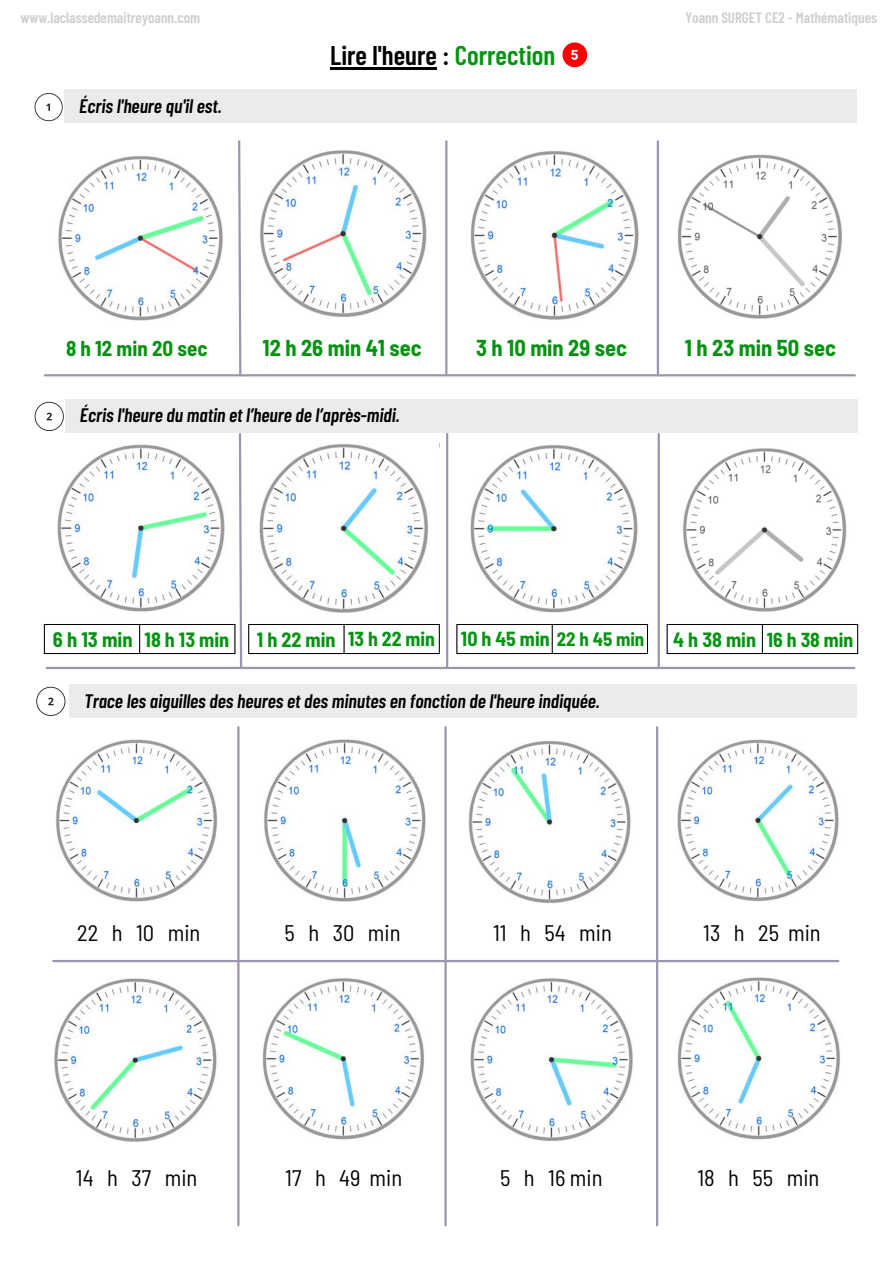
<style>
.page{position:relative;width:893px;height:1264px;background:#fff}
.page>*{position:absolute;margin:0;border:0;box-sizing:border-box;transform-origin:0 0}
.t1{font:600 27px "Barlow Condensed";color:#000}
.t2{font:semi-condensed 22.5px "Barlow";color:#000}
.t3{font:700 semi-condensed 22.5px "Barlow";color:#00940f}
.t4{font:700 semi-condensed 21px "Barlow";color:#00940f}
.t5{font:700 semi-condensed 20.55px "Barlow";color:#00940f}
.t6{font:700 semi-condensed 20.1px "Barlow";color:#00940f}
.t7{font:700 semi-condensed 19.95px "Barlow";color:#00940f}
.t8{font:700 semi-condensed 19.8px "Barlow";color:#00940f}
.t9{font:italic 600 19.5px "Barlow Condensed";color:#000}
.t10{font:600 15px "Barlow Condensed";color:#cfcece}
.s1{color:#00940f}
.s2{font-size:18.9px}
</style>
<div class="page">
<svg style="left:35px;top:93px;width:28px;height:28px"></svg>
<div style="left:65px;top:89px;width:791px;height:33px;background:#ebebeb"></div>
<div style="left:70px;top:685px;width:786px;height:33px;background:#ebebeb"></div>
<svg style="left:36px;top:686px;width:29px;height:30px"></svg>
<hr style="left:45px;top:374px;width:809px;height:2px;background:#9d95ad">
<svg style="left:237px;top:140px;width:5px;height:237px"></svg>
<hr style="left:445px;top:141px;width:2px;height:233px;background:#9d95ad">
<hr style="left:656px;top:141px;width:3px;height:234px;background:#9d95ad">
<hr style="left:53px;top:959px;width:785px;height:3px;background:#9d95ad">
<hr style="left:237px;top:727px;width:2px;height:498px;background:#9d95ad">
<hr style="left:444px;top:727px;width:2px;height:498px;background:#9d95ad">
<hr style="left:656px;top:727px;width:2px;height:498px;background:#9d95ad">
<div style="left:65px;top:399px;width:793px;height:33px;background:#ebebeb"></div>
<hr style="left:47px;top:667px;width:807px;height:2px;background:#9d95ad">
<hr style="left:446px;top:434px;width:2px;height:233px;background:#9d95ad">
<hr style="left:657px;top:434px;width:2px;height:234px;background:#9d95ad">
<svg style="left:35px;top:402px;width:29px;height:29px"></svg>
<svg style="left:44px;top:625px;width:1px;height:28px"></svg>
<svg style="left:139px;top:625px;width:1px;height:28px"></svg>
<hr style="left:44px;top:624px;width:191px;height:1px;background:#000">
<hr style="left:44px;top:653px;width:191px;height:1px;background:#000">
<svg style="left:234px;top:432px;width:15px;height:238px"></svg>
<svg style="left:343px;top:625px;width:1px;height:28px"></svg>
<svg style="left:439px;top:625px;width:1px;height:28px"></svg>
<hr style="left:248px;top:624px;width:192px;height:1px;background:#000">
<hr style="left:248px;top:653px;width:192px;height:1px;background:#000">
<svg style="left:456px;top:625px;width:1px;height:28px"></svg>
<svg style="left:551px;top:625px;width:1px;height:28px"></svg>
<svg style="left:647px;top:625px;width:1px;height:28px"></svg>
<hr style="left:456px;top:624px;width:192px;height:1px;background:#000">
<hr style="left:456px;top:653px;width:192px;height:1px;background:#000">
<svg style="left:666px;top:625px;width:1px;height:28px"></svg>
<svg style="left:761px;top:625px;width:1px;height:28px"></svg>
<svg style="left:857px;top:625px;width:1px;height:28px"></svg>
<hr style="left:666px;top:624px;width:192px;height:1px;background:#000">
<hr style="left:666px;top:653px;width:192px;height:1px;background:#000">
<div style="left:562px;top:42px;width:25px;height:25px;background:#f00;border-radius:50%"></div>
<svg style="left:571px;top:50px;width:7px;height:10px"></svg>
<img style="left:58px;top:156px;width:165px;height:165px">
<img style="left:260px;top:150px;width:167px;height:167px">
<img style="left:470px;top:150px;width:169px;height:170px">
<img style="left:677px;top:154px;width:165px;height:165px">
<img style="left:57px;top:445px;width:168px;height:167px">
<img style="left:259px;top:444px;width:170px;height:169px">
<img style="left:470px;top:445px;width:168px;height:168px">
<img style="left:683px;top:448px;width:164px;height:164px">
<img style="left:55px;top:739px;width:163px;height:162px">
<img style="left:264px;top:739px;width:162px;height:163px">
<img style="left:468px;top:741px;width:163px;height:162px">
<img style="left:677px;top:739px;width:162px;height:162px">
<img style="left:677px;top:977px;width:163px;height:163px">
<img style="left:470px;top:978px;width:163px;height:163px">
<img style="left:262px;top:978px;width:162px;height:162px">
<hr style="left:330px;top:68px;width:107px;height:2px;background:#000">
<img style="left:54px;top:978px;width:163px;height:164px">
<p class="t10" style="left:21px;top:8px;width:181px">www.laclassedemaitreyoann.com</p>
<p class="t10" style="left:685px;top:8px;width:193px">Yoann SURGET CE2 - Mathématiques</p>
<p class="t9" style="left:79px;top:93px;width:144px">Écris l'heure qu'il est.</p>
<p class="t1" style="left:330px;top:38px;width:227px">Lire l'heure : <span class="s1">Correction</span></p>
<p class="t4" style="left:66px;top:335px;width:143px">8 h 12 min 20 sec</p>
<p class="t3" style="left:262px;top:333px;width:161px">12 h 26 min 41 sec</p>
<p class="t3" style="left:476px;top:333px;width:152px">3 h 10 min 29 sec</p>
<p class="t3" style="left:685px;top:333px;width:153px">1 h 23 min 50 sec</p>
<p class="t9" style="left:80px;top:403px;width:321px">Écris l'heure du matin et l’heure de l’après-midi.</p>
<p class="t5" style="left:53px;top:627px;width:81px">6 h 13 min</p>
<p class="t6" style="left:144px;top:626px;width:86px">18 h 13 min</p>
<p class="t6" style="left:257px;top:627px;width:80px">1 h 22 min</p>
<p class="t8" style="left:348px;top:626px;width:88px">13 h 22 min</p>
<p class="t7" style="left:461px;top:626px;width:185px">10 h 45 min <span class="s2">22 h 45 min</span></p>
<p class="t6" style="left:673px;top:627px;width:84px">4 h 38 min</p>
<p class="t8" style="left:766px;top:626px;width:88px">16 h 38 min</p>
<p class="t9" style="left:84px;top:688px;width:517px">Trace les aiguilles des heures et des minutes en fonction de l'heure indiquée.</p>
<p class="t2" style="left:77px;top:919px;width:125px">22 h 10 min</p>
<p class="t2" style="left:284px;top:919px;width:117px">5 h 30 min</p>
<p class="t2" style="left:493px;top:919px;width:120px">11 h 54 min</p>
<p class="t2" style="left:703px;top:919px;width:119px">13 h 25 min</p>
<p class="t2" style="left:76px;top:1163px;width:123px">14 h 37 min</p>
<p class="t2" style="left:285px;top:1163px;width:118px">17 h 49 min</p>
<p class="t2" style="left:500px;top:1163px;width:104px">5 h 16 min</p>
<p class="t2" style="left:697px;top:1163px;width:124px">18 h 55 min</p>
</div>
